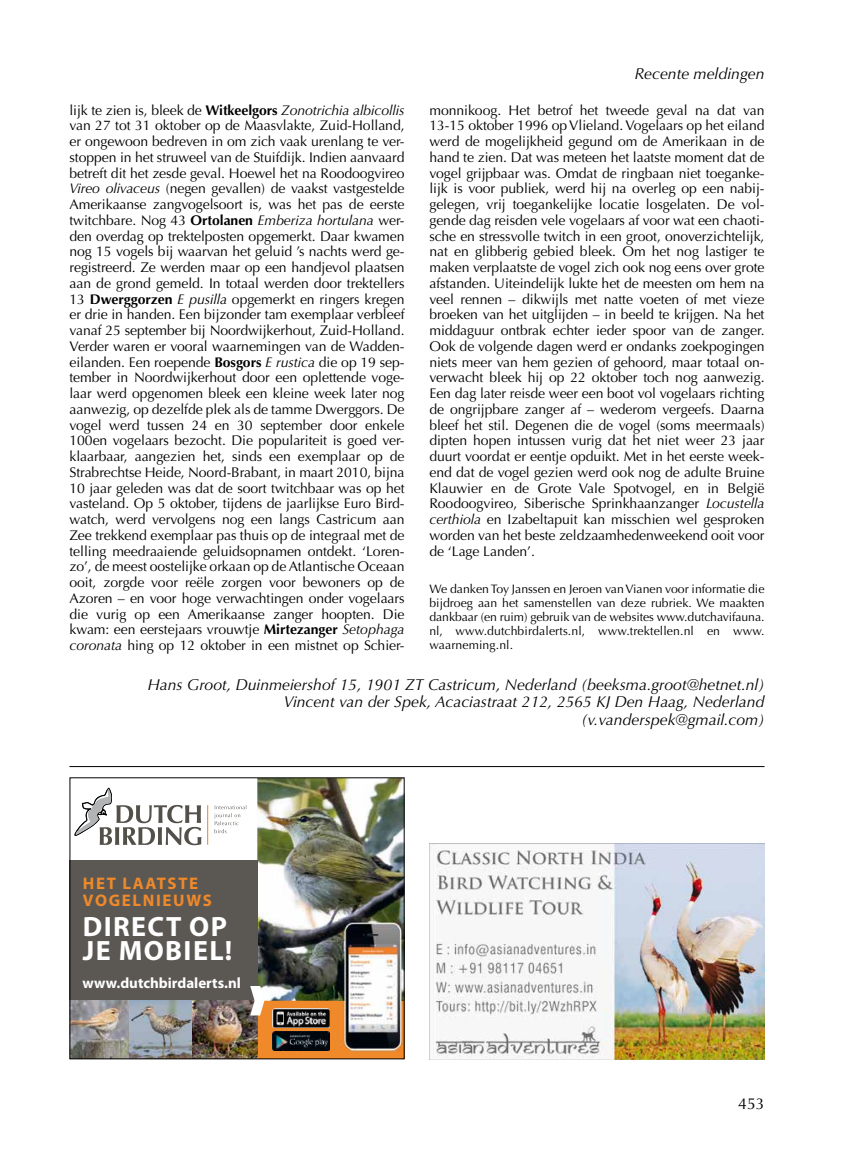
<style>
.page{position:relative;width:844px;height:1166px;background:#fff}
.page>*{position:absolute;margin:0;border:0;box-sizing:border-box;transform-origin:0 0}
.t1{font:700 28px/24.3px "Myriad Pro";letter-spacing:.05em;color:#fff}
.t2{font:700 16.8px/16.8px "Myriad Pro";letter-spacing:.1em;color:#f08929}
.Normaal{font:italic 15.75px/17.5px "Optima";color:#000;text-align:right}
.t3{font:15.75px "Optima";color:#000}
.t4{font:700 14.88px "Myriad Pro";color:#fff}
.t5{font:14px/15.8px "Optima";letter-spacing:-.005em;color:#000;text-align:justify}
.t6{font:12.25px/14px "Optima";letter-spacing:.01em;color:#000;text-align:justify}
.s1{font-weight:700}
.s2{font-style:italic}
</style>
<div class="page">
<img style="left:429px;top:843px;width:335px;height:216px">
<hr style="left:69px;top:766px;width:695px;height:1px;background:#000">
<div style="left:257px;top:972px;width:147px;height:86px;background:#f08929"></div>
<img style="left:257px;top:779px;width:145px;height:222px">
<div style="left:69px;top:860px;width:188px;height:141px;background:#5b5853"></div>
<svg style="left:75px;top:788px;width:126px;height:57px"></svg>
<hr style="left:207px;top:805px;width:1px;height:40px;background:#ef8616">
<svg style="left:214px;top:805px;width:33px;height:28px"></svg>
<img style="left:338px;top:917px;width:64px;height:134px">
<img style="left:273px;top:1008px;width:56px;height:20px">
<img style="left:273px;top:1032px;width:56px;height:18px">
<img style="left:71px;top:1001px;width:186px;height:56px">
<svg style="left:250px;top:986px;width:14px;height:29px"></svg>
<div style="left:69px;top:777px;width:335px;height:282px;border:1px solid #000"></div>
<p class="Normaal" style="left:634px;top:65px;width:131px">Recente meldingen</p>
<p class="t5" style="left:69px;top:102px;width:336px">lijk te zien is, bleek de <span class="s1">Witkeelgors</span> <span class="s2">Zonotrichia albicollis </span>van 27 tot 31 oktober op de Maasvlakte, Zuid-Holland, er ongewoon bedreven in om zich vaak urenlang te ver&shy;stoppen in het struweel van de Stuifdijk. Indien aanvaard betreft dit het zesde geval. Hoewel het na Roodoogvireo <span class="s2">Vireo olivaceus</span> (negen gevallen) de vaakst vastgestelde Amerikaanse zangvogelsoort is, was het pas de eerste twitchbare. Nog 43 <span class="s1">Ortolanen</span> <span class="s2">Emberiza hortulana</span> wer&shy;den overdag op trektelposten opgemerkt. Daar kwamen nog 15 vogels bij waarvan het geluid ’s nachts werd ge&shy;registreerd. Ze werden maar op een handjevol plaatsen aan de grond gemeld. In totaal werden door trektellers 13 <span class="s1">Dwerggorzen</span> <span class="s2">E pusilla</span> opgemerkt en ringers kregen er drie in handen. Een bijzonder tam exemplaar verbleef vanaf 25 september bij Noordwijkerhout, Zuid-Holland.<br>Verder waren er vooral waarnemingen van de Wadden&shy;eilanden. Een roepende <span class="s1">Bosgors</span> <span class="s2">E rustica</span> die op 19 sep&shy;tember in Noordwijkerhout door een oplettende voge&shy;laar werd opgenomen bleek een kleine week later nog aanwezig, op dezelfde plek als de tamme Dwerggors. De vogel werd tussen 24 en 30 september door enkele 100en vogelaars bezocht. Die populariteit is goed ver&shy;klaarbaar, aangezien het, sinds een exemplaar op de Strabrechtse Heide, Noord-Brabant, in maart 2010, bijna 10 jaar geleden was dat de soort twitchbaar was op het vasteland. Op 5 oktober, tijdens de jaarlijkse Euro Bird&shy;watch, werd vervolgens nog een langs Castricum aan Zee trekkend exemplaar pas thuis op de integraal met de telling meedraaiende geluidsopnamen ontdekt. ‘Loren&shy;zo’, de meest oostelijke orkaan op de Atlantische Oceaan ooit, zorgde voor reële zorgen voor bewoners op de Azoren – en voor hoge verwachtingen onder vogelaars die vurig op een Amerikaanse zanger hoopten. Die kwam: een eerstejaars vrouwtje <span class="s1">Mirtezanger</span> <span class="s2">Setophaga coronata</span> hing op 12 oktober in een mistnet op Schier-</p>
<p class="t5" style="left:429px;top:102px;width:336px">monnikoog. Het betrof het tweede geval na dat van 13-15 oktober 1996 op Vlieland. Vogelaars op het eiland werd de mogelijkheid gegund om de Amerikaan in de hand te zien. Dat was meteen het laatste moment dat de vogel grijpbaar was. Omdat de ringbaan niet toeganke&shy;lijk is voor publiek, werd hij na overleg op een nabij&shy;gelegen, vrij toegankelijke locatie losgelaten. De vol&shy;gende dag reisden vele vogelaars af voor wat een chaoti&shy;sche en stressvolle twitch in een groot, onoverzichtelijk, nat en glibberig gebied bleek. Om het nog lastiger te maken verplaatste de vogel zich ook nog eens over grote afstanden. Uiteindelijk lukte het de meesten om hem na veel rennen – dikwijls met natte voeten of met vieze broeken van het uitglijden – in beeld te krijgen. Na het middaguur ontbrak echter ieder spoor van de zanger.<br>Ook de volgende dagen werd er ondanks zoekpogingen niets meer van hem gezien of gehoord, maar totaal on&shy;verwacht bleek hij op 22 oktober toch nog aanwezig.<br>Een dag later reisde weer een boot vol vogelaars richting de ongrijpbare zanger af – wederom vergeefs. Daarna bleef het stil. Degenen die de vogel (soms meermaals) dipten hopen intussen vurig dat het niet weer 23 jaar duurt voordat er eentje opduikt. Met in het eerste week&shy;end dat de vogel gezien werd ook nog de adulte Bruine Klauwier en de Grote Vale Spotvogel, en in België Roodoogvireo, Siberische Sprinkhaanzanger <span class="s2">Locustella certhiola</span> en Izabeltapuit kan misschien wel gesproken worden van het beste zeldzaamhedenweekend ooit voor de ‘Lage Landen’.</p>
<p class="t6" style="left:429px;top:582px;width:336px">We danken Toy Janssen en Jeroen van Vianen voor informatie die bijdroeg aan het samenstellen van deze rubriek. We maakten dankbaar (en ruim) gebruik van de websites www.dutchavifauna. nl, www.dutchbirdalerts.nl, www.trektellen.nl en www. waarneming.nl.</p>
<p class="Normaal" style="left:147px;top:675px;width:618px">Hans Groot, Duinmeiershof 15, 1901 ZT Castricum, Nederland (beeksma.groot@hetnet.nl)</p>
<p class="Normaal" style="left:284px;top:693px;width:482px">Vincent van der Spek, Acaciastraat 212, 2565 KJ Den Haag, Nederland (v.vanderspek@gmail.com)</p>
<p class="t2" style="left:83px;top:875px;width:131px">HET LAATSTE<br>VOGELNIEUWS</p>
<p class="t1" style="left:83px;top:914px;width:151px">DIRECT OP<br>JE MOBIEL!</p>
<p class="t4" style="left:83px;top:975px;width:160px">www.dutchbirdalerts.nl</p>
<p class="t3" style="left:738px;top:1094px;width:28px">453</p>
</div>
